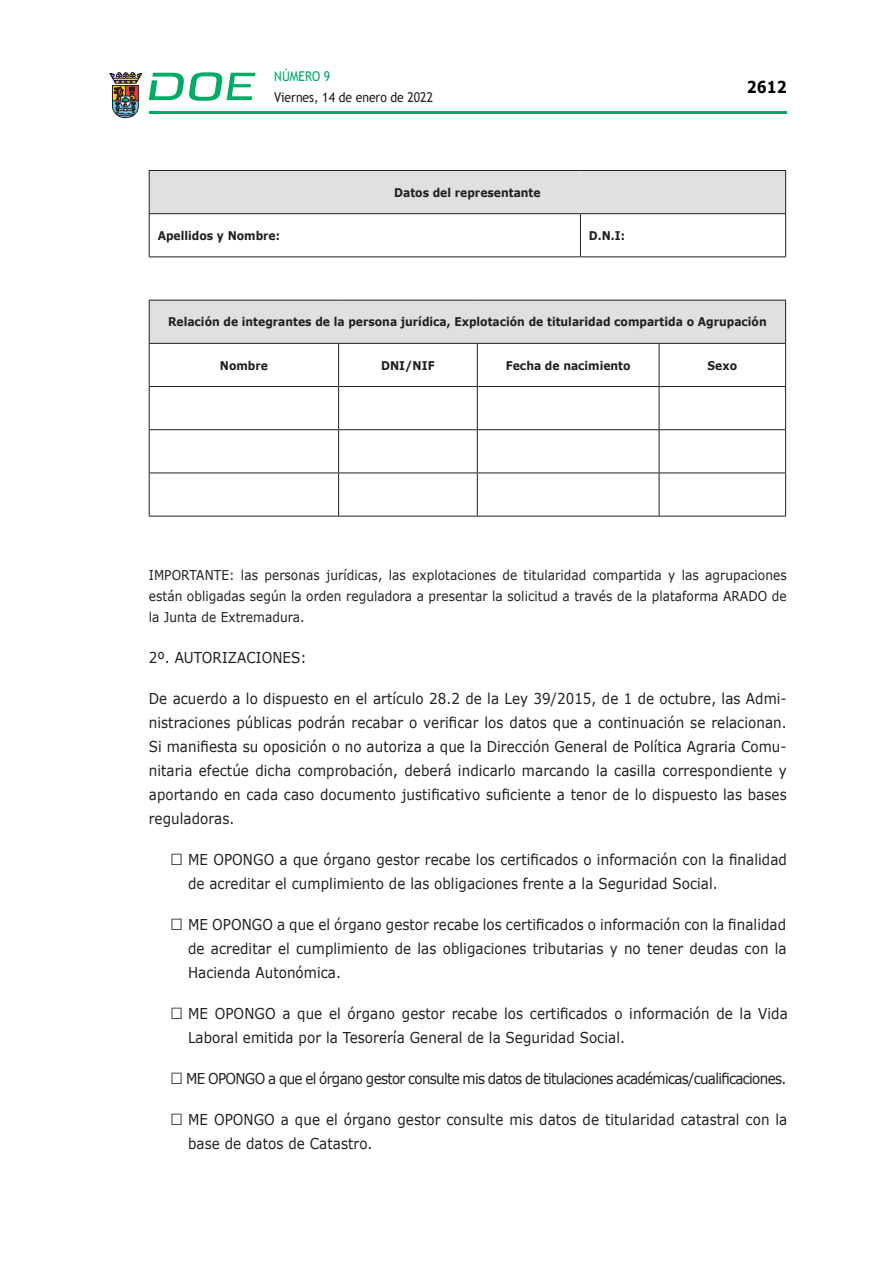
<style>
.page{position:relative;width:893px;height:1263px;background:#fff}
.page>*{position:absolute;margin:0;border:0;box-sizing:border-box;transform-origin:0 0}
.t1{font:700 16.5px "Verdana";color:#000;scale:.85 1}
.CUERPO_DE_TEXTO{font:15px/24px "Verdana";letter-spacing:.005em;color:#231f20;scale:.9 1}
.CUERPO_DE_TEXTO-2{font:15px "Verdana";letter-spacing:-.05em;color:#231f20;scale:.9 1}
.CUERPO_DE_TEXTO-3{font:13.5px/21px "Verdana";letter-spacing:.005em;color:#231f20;text-align:justify;scale:.9 1}
.t2{font:13.5px "Trebuchet MS";color:#231f20;scale:.9 1}
.t3{font:13.5px "Trebuchet MS";color:#00ab67;scale:.9 1}
.t4{font:700 12px "Verdana";color:#231f20;scale:.9 1}
.s1{font-size:24px}
</style>
<div class="page">
<hr style="left:149px;top:111px;width:638px;height:3px;background:#00ab66">
<svg style="left:109px;top:72px;width:33px;height:46px"></svg>
<svg style="left:149px;top:72px;width:106px;height:29px"></svg>
<div style="left:149px;top:170px;width:637px;height:44px;background:#e0e0e0"></div>
<hr style="left:149px;top:170px;width:431px;height:1px;background:#231f20">
<hr style="left:149px;top:171px;width:1px;height:42px;background:#231f20">
<hr style="left:580px;top:170px;width:206px;height:1px;background:#231f20">
<hr style="left:785px;top:171px;width:1px;height:42px;background:#231f20">
<hr style="left:149px;top:213px;width:431px;height:1px;background:#231f20">
<hr style="left:149px;top:214px;width:1px;height:42px;background:#231f20">
<hr style="left:580px;top:213px;width:206px;height:1px;background:#231f20">
<hr style="left:580px;top:214px;width:1px;height:42px;background:#231f20">
<hr style="left:785px;top:214px;width:1px;height:42px;background:#231f20">
<hr style="left:149px;top:256px;width:431px;height:1px;background:#231f20">
<hr style="left:580px;top:256px;width:206px;height:1px;background:#231f20">
<div style="left:149px;top:300px;width:637px;height:43px;background:#e0e0e0"></div>
<hr style="left:149px;top:300px;width:190px;height:1px;background:#231f20">
<hr style="left:149px;top:300px;width:1px;height:43px;background:#231f20">
<hr style="left:339px;top:300px;width:138px;height:1px;background:#231f20">
<hr style="left:477px;top:300px;width:182px;height:1px;background:#231f20">
<hr style="left:659px;top:300px;width:127px;height:1px;background:#231f20">
<hr style="left:785px;top:300px;width:1px;height:43px;background:#231f20">
<hr style="left:149px;top:343px;width:190px;height:1px;background:#231f20">
<hr style="left:149px;top:344px;width:1px;height:42px;background:#231f20">
<hr style="left:339px;top:343px;width:138px;height:1px;background:#231f20">
<hr style="left:338px;top:344px;width:1px;height:42px;background:#231f20">
<hr style="left:477px;top:343px;width:182px;height:1px;background:#231f20">
<hr style="left:477px;top:344px;width:1px;height:42px;background:#231f20">
<hr style="left:659px;top:343px;width:127px;height:1px;background:#231f20">
<hr style="left:659px;top:344px;width:1px;height:42px;background:#231f20">
<hr style="left:785px;top:344px;width:1px;height:42px;background:#231f20">
<hr style="left:149px;top:386px;width:190px;height:1px;background:#231f20">
<hr style="left:149px;top:387px;width:1px;height:42px;background:#231f20">
<hr style="left:339px;top:386px;width:138px;height:1px;background:#231f20">
<hr style="left:338px;top:387px;width:1px;height:42px;background:#231f20">
<hr style="left:477px;top:386px;width:182px;height:1px;background:#231f20">
<hr style="left:477px;top:387px;width:1px;height:42px;background:#231f20">
<hr style="left:659px;top:386px;width:127px;height:1px;background:#231f20">
<hr style="left:659px;top:387px;width:1px;height:42px;background:#231f20">
<hr style="left:785px;top:387px;width:1px;height:42px;background:#231f20">
<hr style="left:149px;top:429px;width:190px;height:1px;background:#231f20">
<hr style="left:149px;top:430px;width:1px;height:42px;background:#231f20">
<hr style="left:339px;top:429px;width:138px;height:1px;background:#231f20">
<hr style="left:338px;top:430px;width:1px;height:42px;background:#231f20">
<hr style="left:477px;top:429px;width:182px;height:1px;background:#231f20">
<hr style="left:477px;top:430px;width:1px;height:42px;background:#231f20">
<hr style="left:659px;top:429px;width:127px;height:1px;background:#231f20">
<hr style="left:659px;top:430px;width:1px;height:42px;background:#231f20">
<hr style="left:785px;top:430px;width:1px;height:42px;background:#231f20">
<hr style="left:149px;top:472px;width:190px;height:1px;background:#231f20">
<hr style="left:149px;top:473px;width:1px;height:43px;background:#231f20">
<hr style="left:339px;top:472px;width:138px;height:1px;background:#231f20">
<hr style="left:338px;top:473px;width:1px;height:43px;background:#231f20">
<hr style="left:477px;top:472px;width:182px;height:1px;background:#231f20">
<hr style="left:477px;top:473px;width:1px;height:43px;background:#231f20">
<hr style="left:659px;top:472px;width:127px;height:1px;background:#231f20">
<hr style="left:659px;top:473px;width:1px;height:43px;background:#231f20">
<hr style="left:785px;top:473px;width:1px;height:43px;background:#231f20">
<hr style="left:149px;top:516px;width:190px;height:1px;background:#231f20">
<hr style="left:339px;top:516px;width:138px;height:1px;background:#231f20">
<hr style="left:477px;top:516px;width:182px;height:1px;background:#231f20">
<hr style="left:659px;top:516px;width:127px;height:1px;background:#231f20">
<p class="t3" style="left:274px;top:67px;width:64px">NÚMERO 9</p>
<p class="t2" style="left:274px;top:88px;width:178px">Viernes, 14 de enero de 2022</p>
<p class="t4" style="left:394px;top:184px;width:164px">Datos del representante</p>
<p class="t4" style="left:158px;top:227px;width:137px">Apellidos y Nombre:</p>
<p class="t4" style="left:589px;top:227px;width:42px">D.N.I:</p>
<p class="t1" style="left:747px;top:75px;width:48px">2612</p>
<p class="t4" style="left:168px;top:313px;width:667px">Relación de integrantes de la persona jurídica, Explotación de titularidad compartida o Agrupación</p>
<p class="t4" style="left:220px;top:357px;width:55px">Nombre</p>
<p class="t4" style="left:381px;top:357px;width:61px">DNI/NIF</p>
<p class="t4" style="left:506px;top:357px;width:140px">Fecha de nacimiento</p>
<p class="t4" style="left:708px;top:357px;width:34px">Sexo</p>
<p class="CUERPO_DE_TEXTO-3" style="left:149px;top:564px;width:710px">IMPORTANTE: las personas jurídicas, las explotaciones de titularidad compartida y las agrupaciones están obligadas según la orden reguladora a presentar la solicitud a través de la plataforma ARADO de la Junta de Extremadura.</p>
<p class="CUERPO_DE_TEXTO" style="left:149px;top:645px;width:177px">2º. AUTORIZACIONES:</p>
<p class="CUERPO_DE_TEXTO" style="left:149px;top:686px;width:710px;text-align:justify">De acuerdo a lo dispuesto en el artículo 28.2 de la Ley 39/2015, de 1 de octubre, las Admi&shy;nistraciones públicas podrán recabar o verificar los datos que a continuación se relacionan.<br>Si manifiesta su oposición o no autoriza a que la Dirección General de Política Agraria Comu&shy;nitaria efectúe dicha comprobación, deberá indicarlo marcando la casilla correspondiente y aportando en cada caso documento justificativo suficiente a tenor de lo dispuesto las bases reguladoras.</p>
<p class="CUERPO_DE_TEXTO" style="left:188px;top:847px;width:667px;text-indent:-18px"><span class="s1">□</span> ME OPONGO a que órgano gestor recabe los certificados o información con la finalidad de acreditar el cumplimiento de las obligaciones frente a la Seguridad Social.</p>
<p class="CUERPO_DE_TEXTO" style="left:188px;top:912px;width:667px;text-align:justify;text-indent:-18px"><span class="s1">□</span> ME OPONGO a que el órgano gestor recabe los certificados o información con la finalidad de acreditar el cumplimiento de las obligaciones tributarias y no tener deudas con la Hacienda Autonómica.</p>
<p class="CUERPO_DE_TEXTO" style="left:188px;top:1001px;width:668px;text-indent:-18px"><span class="s1">□</span> ME OPONGO a que el órgano gestor recabe los certificados o información de la Vida<br>Laboral emitida por la Tesorería General de la Seguridad Social.</p>
<p class="CUERPO_DE_TEXTO-2" style="left:170px;top:1068px;width:686px"><span class="s1">□</span> ME OPONGO a que el órgano gestor consulte mis datos de titulaciones académicas/cualificaciones.</p>
<p class="CUERPO_DE_TEXTO" style="left:188px;top:1107px;width:667px;text-indent:-18px"><span class="s1">□</span> ME OPONGO a que el órgano gestor consulte mis datos de titularidad catastral con la base de datos de Catastro.</p>
</div>
